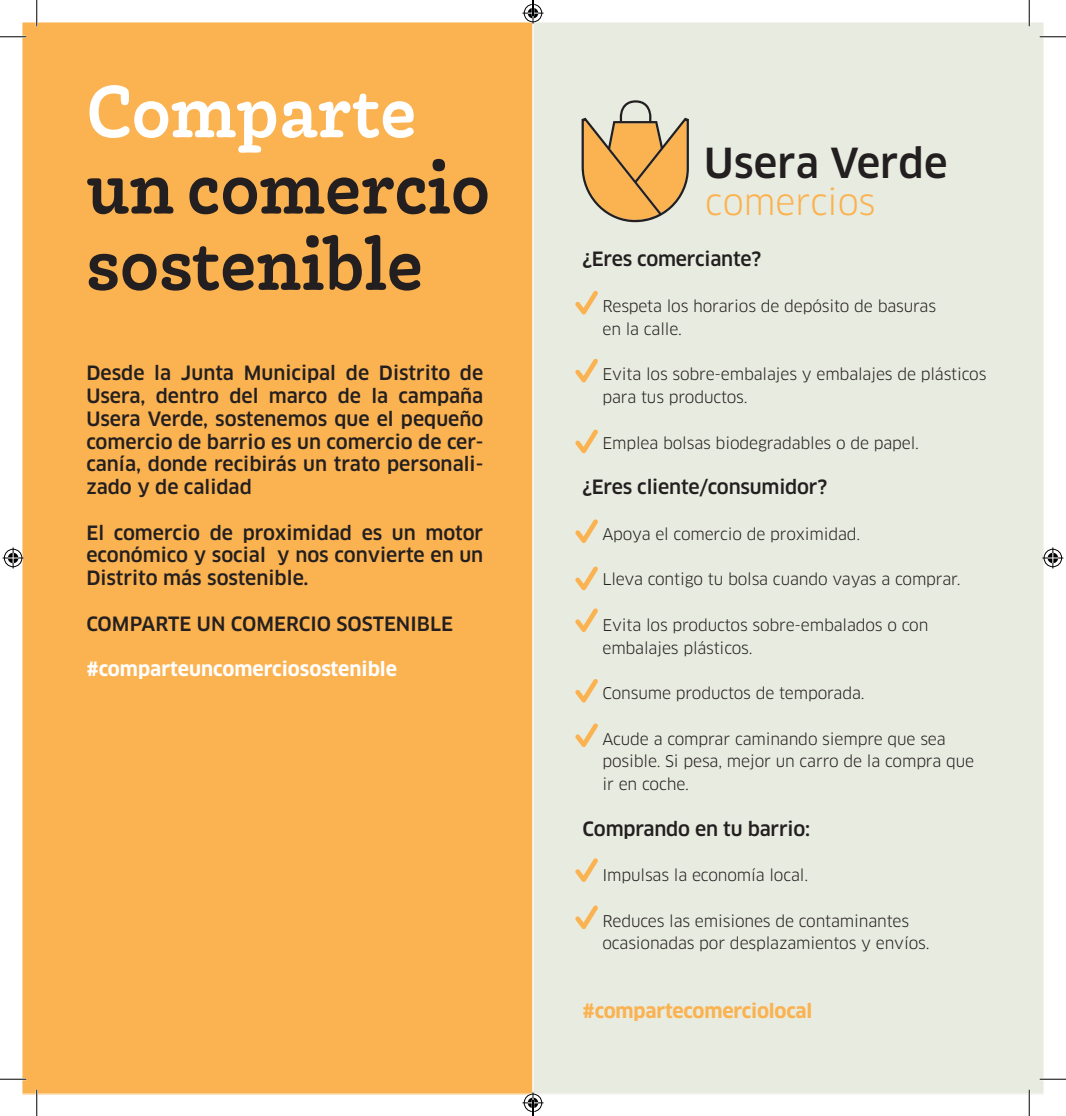
<style>
.page{position:relative;width:1066px;height:1116px;background:#fff}
.page>*{position:absolute;margin:0;border:0;box-sizing:border-box;transform-origin:0 0}
.t1{font:71.75px/76.3px "Chubbo Variable Regular";color:#231f20}
.t2{font:500 40.43px "Clan Pro";color:#231f20}
.t3{font:34.65px "Clan Pro";color:#fbb250}
.cuerpo{font:500 19.25px/22.8px "Clan Pro";color:#231f20;text-align:justify}
.cuerpo-2{font:700 19.25px "Clan Pro";color:#fff}
.cuerpo-3{font:700 19.25px "Clan Pro";letter-spacing:-.01em;color:#fbb250}
.cuerpo-4{font:15.75px/22.8px "Clan Pro";letter-spacing:-.01em;color:#231f20}
.s1{color:#fff}
</style>
<div class="page">
<div style="left:22px;top:22px;width:511px;height:1071px;background:#fbb250"></div>
<div style="left:533px;top:22px;width:511px;height:1071px;background:#e8ebdf"></div>
<svg style="left:581px;top:100px;width:108px;height:122px"></svg>
<svg style="left:575px;top:290px;width:23px;height:24px"></svg>
<svg style="left:575px;top:519px;width:23px;height:24px"></svg>
<svg style="left:575px;top:608px;width:23px;height:24px"></svg>
<svg style="left:575px;top:679px;width:23px;height:23px"></svg>
<svg style="left:575px;top:723px;width:23px;height:24px"></svg>
<svg style="left:575px;top:858px;width:23px;height:23px"></svg>
<svg style="left:575px;top:905px;width:23px;height:23px"></svg>
<svg style="left:575px;top:566px;width:23px;height:24px"></svg>
<svg style="left:575px;top:358px;width:23px;height:24px"></svg>
<svg style="left:575px;top:429px;width:23px;height:24px"></svg>
<hr style="left:0;top:36px;width:26px;height:2px;background:#fff">
<hr style="left:1039px;top:36px;width:27px;height:2px;background:#fff">
<hr style="left:0;top:1077px;width:26px;height:3px;background:#fff">
<hr style="left:1039px;top:1077px;width:27px;height:3px;background:#fff">
<hr style="left:36px;top:0;width:2px;height:26px;background:#fff">
<hr style="left:36px;top:1089px;width:2px;height:26px;background:#fff">
<hr style="left:1028px;top:0;width:2px;height:26px;background:#fff">
<hr style="left:1028px;top:1089px;width:2px;height:26px;background:#fff">
<svg style="left:0;top:36px;width:26px;height:1px"></svg>
<svg style="left:1039px;top:36px;width:27px;height:1px"></svg>
<svg style="left:0;top:1078px;width:26px;height:1px"></svg>
<svg style="left:1039px;top:1078px;width:27px;height:1px"></svg>
<svg style="left:36px;top:0;width:1px;height:26px"></svg>
<svg style="left:36px;top:1089px;width:1px;height:26px"></svg>
<svg style="left:1029px;top:0;width:1px;height:26px"></svg>
<svg style="left:1029px;top:1089px;width:1px;height:26px"></svg>
<svg style="left:3px;top:547px;width:21px;height:21px"></svg>
<svg style="left:1042px;top:547px;width:21px;height:21px"></svg>
<svg style="left:522px;top:0;width:21px;height:24px"></svg>
<svg style="left:522px;top:1092px;width:21px;height:23px"></svg>
<p class="t1" style="left:86px;top:73px;width:405px"><span class="s1">Comparte </span>un comercio</p>
<p class="t1" style="left:86px;top:225px;width:338px">sostenible</p>
<p class="cuerpo" style="left:86px;top:362px;width:398px">Desde la Junta Municipal de Distrito de Usera, dentro del marco de la campaña Usera Verde, sostenemos que el pequeño comercio de barrio es un comercio de cer&shy;canía, donde recibirás un trato personali&shy;zado y de calidad</p>
<p class="cuerpo" style="left:86px;top:521px;width:398px">El comercio de proximidad es un motor económico y social y nos convierte en un Distrito más sostenible.</p>
<p class="cuerpo" style="left:86px;top:612px;width:368px">COMPARTE UN COMERCIO SOSTENIBLE</p>
<p class="cuerpo-2" style="left:86px;top:657px;width:312px">#comparteuncomerciosostenible</p>
<h2 class="t2" style="left:704px;top:139px;width:245px">Usera Verde</h2>
<h3 class="t3" style="left:705px;top:182px;width:172px">comercios</h3>
<p class="cuerpo" style="left:582px;top:248px;width:180px">¿Eres comerciante?</p>
<p class="cuerpo-4" style="left:602px;top:295px;width:335px">Respeta los horarios de depósito de basuras en la calle.</p>
<p class="cuerpo-4" style="left:602px;top:363px;width:385px">Evita los sobre-embalajes y embalajes de plásticos para tus productos.</p>
<p class="cuerpo-4" style="left:602px;top:431px;width:318px">Emplea bolsas biodegradables o de papel.</p>
<p class="cuerpo" style="left:582px;top:476px;width:246px">¿Eres cliente/consumidor?</p>
<p class="cuerpo-4" style="left:602px;top:522px;width:259px">Apoya el comercio de proximidad.</p>
<p class="cuerpo-4" style="left:602px;top:568px;width:359px">Lleva contigo tu bolsa cuando vayas a comprar.</p>
<p class="cuerpo-4" style="left:602px;top:613px;width:327px">Evita los productos sobre-embalados o con embalajes plásticos.</p>
<p class="cuerpo-4" style="left:602px;top:681px;width:264px">Consume productos de temporada.</p>
<p class="cuerpo-4" style="left:602px;top:727px;width:373px">Acude a comprar caminando siempre que sea posible. Si pesa, mejor un carro de la compra que ir en coche.</p>
<p class="cuerpo" style="left:582px;top:817px;width:229px">Comprando en tu barrio:</p>
<p class="cuerpo-4" style="left:602px;top:863px;width:207px">Impulsas la economía local.</p>
<p class="cuerpo-4" style="left:602px;top:909px;width:328px">Reduces las emisiones de contaminantes ocasionadas por desplazamientos y envíos.</p>
<p class="cuerpo-3" style="left:582px;top:999px;width:231px">#compartecomerciolocal</p>
</div>
